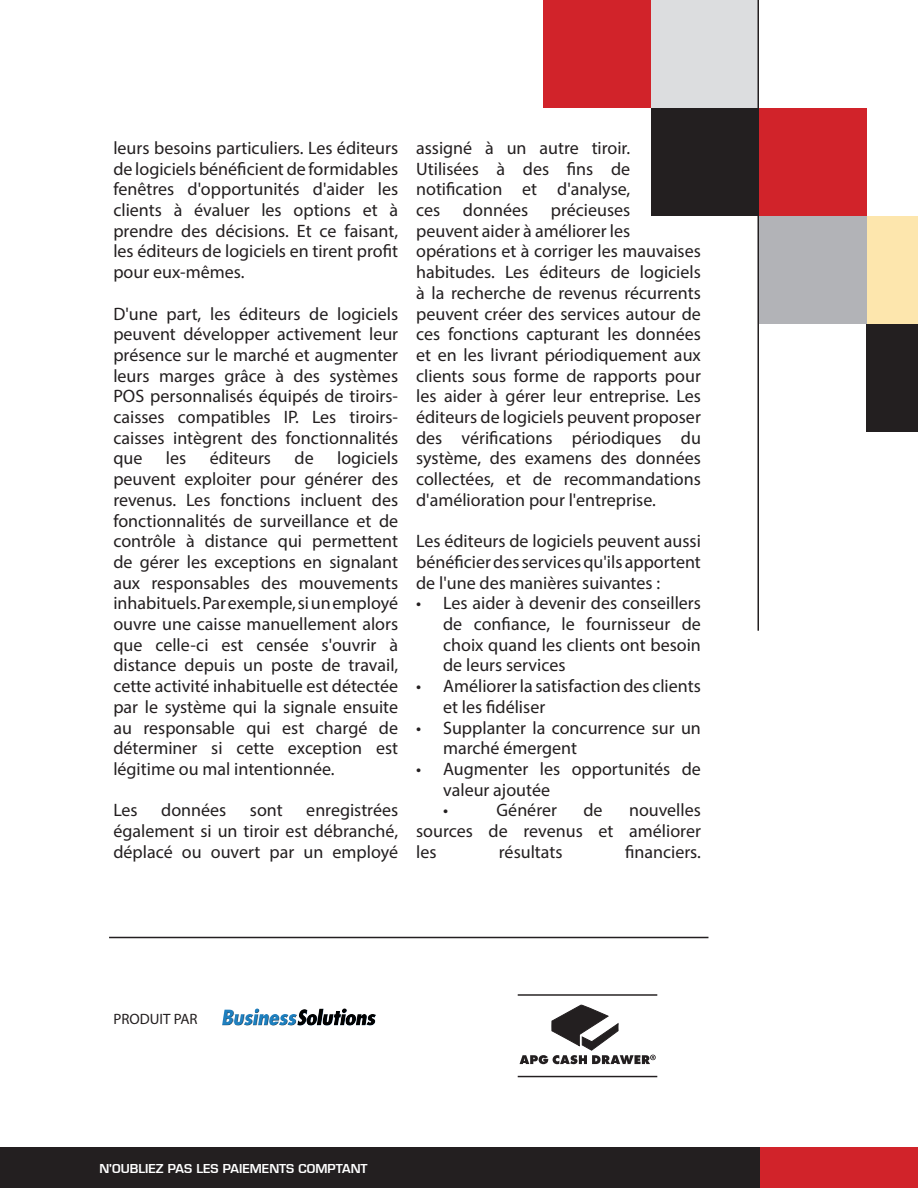
<style>
.page{position:relative;width:918px;height:1188px;background:#fff}
.page>*{position:absolute;margin:0;border:0;box-sizing:border-box;transform-origin:0 0}
.All_body_text{font:18px/20.7px "Myriad Pro";color:#231f20;text-align:justify}
.t1{font:15px "Myriad Pro";color:#231f20}
.t2{font:600 12px "Eurostile";color:#fff}
</style>
<div class="page">
<div style="left:0;top:1148px;width:761px;height:40px;background:#231f20"></div>
<div style="left:760px;top:1148px;width:158px;height:40px;background:#d1232a"></div>
<div style="left:651px;top:0;width:108px;height:108px;background:#dcdddf"></div>
<div style="left:543px;top:0;width:108px;height:108px;background:#d1232a"></div>
<div style="left:759px;top:108px;width:108px;height:108px;background:#d1232a"></div>
<div style="left:651px;top:108px;width:108px;height:108px;background:#231f20"></div>
<div style="left:867px;top:216px;width:51px;height:108px;background:#fde6ad"></div>
<div style="left:759px;top:216px;width:108px;height:108px;background:#b2b3b7"></div>
<div style="left:867px;top:324px;width:51px;height:108px;background:#231f20"></div>
<hr style="left:109px;top:937px;width:599px;height:1px;background:#231f20">
<hr style="left:518px;top:994px;width:139px;height:2px;background:#231f20">
<hr style="left:518px;top:1076px;width:139px;height:1px;background:#231f20">
<svg style="left:520px;top:1005px;width:136px;height:59px"></svg>
<img style="left:222px;top:1008px;width:125px;height:18px">
<hr style="left:758px;top:0;width:1px;height:631px;background:#231f20">
<p class="All_body_text" style="left:113px;top:137px;width:286px">leurs besoins particuliers. Les éditeurs de logiciels bénéficient de formidables fenêtres d'opportunités d'aider les clients à évaluer les options et à prendre des décisions. Et ce faisant, les éditeurs de logiciels en tirent profit pour eux-mêmes.</p>
<p class="All_body_text" style="left:113px;top:303px;width:286px">D'une part, les éditeurs de logiciels peuvent développer activement leur présence sur le marché et augmenter leurs marges grâce à des systèmes POS personnalisés équipés de tiroirs&shy;caisses compatibles IP. Les tiroirs&shy;caisses intègrent des fonctionnalités que</p>
<p class="All_body_text" style="left:113px;top:448px;width:286px;text-indent:224px">logiciels peuvent exploiter pour générer des revenus. Les fonctions incluent des fonctionnalités de surveillance et de contrôle à distance qui permettent de gérer les exceptions en signalant aux responsables des mouvements inhabituels. Par exemple, si un employé ouvre une caisse manuellement alors que celle-ci est censée s'ouvrir à distance depuis un poste de travail, cette activité inhabituelle est détectée par le système qui la signale ensuite au responsable qui est chargé de déterminer si cette exception est légitime ou mal intentionnée.</p>
<p class="All_body_text" style="left:113px;top:800px;width:26px">Les</p>
<p class="All_body_text" style="left:161px;top:800px;width:67px">données</p>
<p class="All_body_text" style="left:250px;top:800px;width:34px">sont</p>
<p class="All_body_text" style="left:166px;top:448px;width:22px">les</p>
<p class="All_body_text" style="left:210px;top:448px;width:63px">éditeurs</p>
<p class="All_body_text" style="left:295px;top:448px;width:21px">de</p>
<p class="All_body_text" style="left:113px;top:800px;width:286px;text-indent:193px">enregistrées également si un tiroir est débranché, déplacé ou ouvert par un employé</p>
<p class="All_body_text" style="left:416px;top:137px;width:216px">assigné à un autre tiroir.<br>Utilisées à des fins de notification et d'analyse, ces</p>
<p class="All_body_text" style="left:463px;top:199px;width:67px">données</p>
<p class="All_body_text" style="left:416px;top:199px;width:286px;text-align:left;text-indent:135px">précieuses<br>peuvent aider à améliorer les opérations et à corriger les mauvaises habitudes. Les éditeurs de logiciels à la recherche de revenus récurrents peuvent créer des services autour de ces fonctions capturant les données et en les livrant périodiquement aux clients sous forme de rapports pour les aider à gérer leur entreprise. Les éditeurs de logiciels peuvent proposer des vérifications périodiques du système, des examens des données collectées, et de recommandations d'amélioration pour l'entreprise.</p>
<p class="All_body_text" style="left:416px;top:531px;width:286px">Les éditeurs de logiciels peuvent aussi bénéficier des services qu'ils apportent de l'une des manières suivantes :</p>
<p class="All_body_text" style="left:443px;top:593px;width:259px;text-indent:-27px">• Les aider à devenir des conseillers de confiance, le fournisseur de choix quand les clients ont besoin de leurs services</p>
<p class="All_body_text" style="left:443px;top:675px;width:259px;text-indent:-27px">• Améliorer la satisfaction des clients et les fidéliser</p>
<p class="All_body_text" style="left:443px;top:717px;width:259px;text-indent:-27px">• Supplanter la concurrence sur un marché émergent</p>
<p class="All_body_text" style="left:443px;top:758px;width:259px;text-indent:-27px">• Augmenter les opportunités de valeur ajoutée</p>
<p class="All_body_text" style="left:443px;top:800px;width:7px">•</p>
<p class="All_body_text" style="left:497px;top:800px;width:62px">Générer</p>
<p class="All_body_text" style="left:583px;top:800px;width:21px">de</p>
<p class="All_body_text" style="left:416px;top:800px;width:286px;text-indent:213px">nouvelles sources de revenus et améliorer les</p>
<p class="All_body_text" style="left:499px;top:841px;width:65px">résultats</p>
<p class="All_body_text" style="left:625px;top:841px;width:77px">financiers.</p>
<p class="t1" style="left:113px;top:1009px;width:86px">PRODUIT PAR</p>
<p class="t2" style="left:99px;top:1161px;width:270px">N'OUBLIEZ PAS LES PAIEMENTS COMPTANT</p>
</div>
